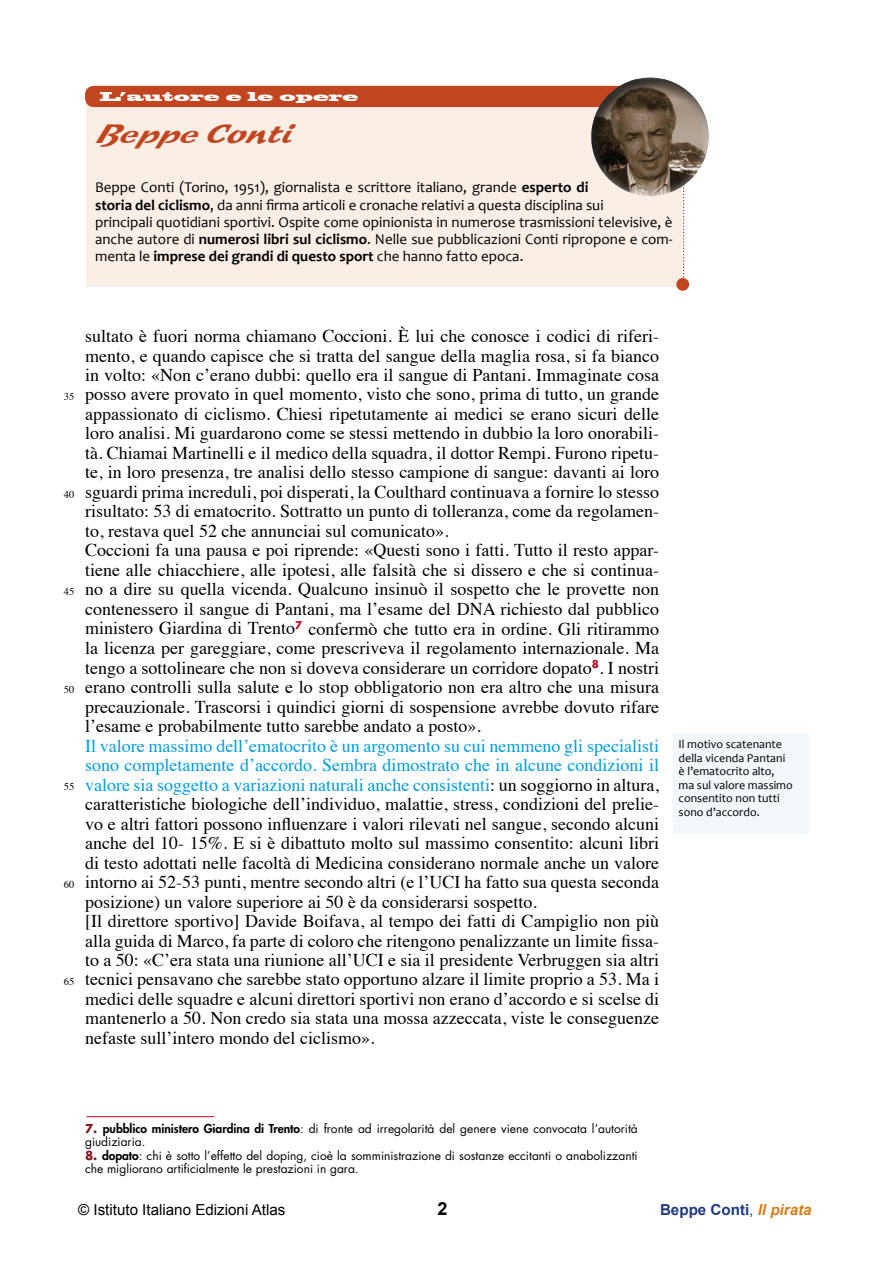
<style>
.page{position:relative;width:893px;height:1263px;background:#fff}
.page>*{position:absolute;margin:0;border:0;box-sizing:border-box;transform-origin:0 0}
.t1{font:italic 27px "Sprint";color:#c14620}
.t2{font:18px/19.5px "Times";color:#000}
.t3{font:700 18px "Arial";color:#000}
.t4{font:15.15px "Arial";color:#000}
.t5{font:700 15.15px "Arial";color:#203a7f}
.t6{font:15px/17.2px "Candara";color:#000}
.t7{font:12px/13.5px "Futura";color:#000}
.t8{font:12px/13.5px "Candara";color:#000}
.t9{font:12px "Blackoak Std";color:#fff}
.t10{font:10.5px "Times";color:#000}
.s1{font-weight:700}
.s2{color:#009cdd}
.s3{font-weight:700;color:#86141c}
.s4{font-weight:800}
.s5{font-weight:400}
.s6{font-style:italic;color:#d57e1c}
</style>
<div class="page">
<div style="left:91px;top:95px;width:586px;height:188px;background:#f9eee5"></div>
<div style="left:86px;top:90px;width:596px;height:197px;border:9px solid #f9eee5"></div>
<div style="left:85px;top:86px;width:597px;height:21px;background:#c14620;border-radius:9px"></div>
<div style="left:676px;top:278px;width:13px;height:13px;background:#c14620;border-radius:50%"></div>
<svg style="left:683px;top:197px;width:2px;height:82px"></svg>
<div style="left:590px;top:76px;width:121px;height:121px;background:#000;opacity:.75"></div>
<hr style="left:87px;top:1116px;width:127px;height:1px;background:#af1023">
<div style="left:676px;top:736px;width:130px;height:95px;background:#f2f7fb"></div>
<div style="left:673px;top:733px;width:136px;height:101px;border:6px solid #f2f7fb"></div>
<p class="t9" style="left:100px;top:89px;width:260px">L’autore e le opere</p>
<h1 class="t1" style="left:94px;top:117px;width:209px">BeppeConti</h1>
<p class="t6" style="left:95px;top:179px;width:579px">Beppe Conti (Torino, 1951), giornalista e scrittore italiano, grande <span class="s1">esperto di<br>storia del ciclismo</span>, da anni firma articoli e cronache relativi a questa disciplina sui<br>principali quotidiani sportivi. Ospite come opinionista in numerose trasmissioni televisive, è anche autore di <span class="s1">numerosi libri sul ciclismo</span>. Nelle sue pubblicazioni Conti ripropone e com&shy;menta le <span class="s1">imprese dei grandi di questo sport</span> che hanno fatto epoca.</p>
<p class="t10" style="left:64px;top:387px;width:12px">35</p>
<p class="t10" style="left:64px;top:484px;width:12px">40</p>
<p class="t10" style="left:64px;top:582px;width:12px">45</p>
<p class="t10" style="left:64px;top:679px;width:12px">50</p>
<p class="t10" style="left:64px;top:777px;width:12px">55</p>
<p class="t10" style="left:64px;top:874px;width:12px">60</p>
<p class="t10" style="left:64px;top:972px;width:12px">65</p>
<p class="t2" style="left:85px;top:325px;width:576px">sultato è fuori norma chiamano Coccioni. È lui che conosce i codici di riferi&shy;mento, e quando capisce che si tratta del sangue della maglia rosa, si fa bianco in volto: «Non c’erano dubbi: quello era il sangue di Pantani. Immaginate cosa posso avere provato in quel momento, visto che sono, prima di tutto, un grande appassionato di ciclismo. Chiesi ripetutamente ai medici se erano sicuri delle loro analisi. Mi guardarono come se stessi mettendo in dubbio la loro onorabili&shy;tà. Chiamai Martinelli e il medico della squadra, il dottor Rempi. Furono ripetu&shy;te, in loro presenza, tre analisi dello stesso campione di sangue: davanti ai loro sguardi prima increduli, poi disperati, la Coulthard continuava a fornire lo stesso risultato: 53 di ematocrito. Sottratto un punto di tolleranza, come da regolamen&shy;to, restava quel 52 che annunciai sul comunicato».<br>Coccioni fa una pausa e poi riprende: «Questi sono i fatti. Tutto il resto appar&shy;tiene alle chiacchiere, alle ipotesi, alle falsità che si dissero e che si continua&shy;no a dire su quella vicenda. Qualcuno insinuò il sospetto che le provette non contenessero il sangue di Pantani, ma l’esame del DNA richiesto dal pubblico ministero Giardina di Trento<sup>7</sup> confermò che tutto era in ordine. Gli ritirammo la licenza per gareggiare, come prescriveva il regolamento internazionale. Ma tengo a sottolineare che non si doveva considerare un corridore dopato<sup>8</sup>. I nostri erano controlli sulla salute e lo stop obbligatorio non era altro che una misura precauzionale. Trascorsi i quindici giorni di sospensione avrebbe dovuto rifare l’esame e probabilmente tutto sarebbe andato a posto».</p>
<p class="t2" style="left:85px;top:734px;width:576px"><span class="s2">Il valore massimo dell’ematocrito è un argomento su cui nemmeno gli specialisti sono completamente d’accordo. Sembra dimostrato che in alcune condizioni il valore sia soggetto a variazioni naturali anche consistenti</span>: un soggiorno in altura, caratteristiche biologiche dell’individuo, malattie, stress, condizioni del prelie&shy;vo e altri fattori possono influenzare i valori rilevati nel sangue, secondo alcuni anche del 10- 15%. E si è dibattuto molto sul massimo consentito: alcuni libri di testo adottati nelle facoltà di Medicina considerano normale anche un valore intorno ai 52-53 punti, mentre secondo altri (e l’UCI ha fatto sua questa seconda posizione) un valore superiore ai 50 è da considerarsi sospetto.<br>[Il direttore sportivo] Davide Boifava, al tempo dei fatti di Campiglio non più alla guida di Marco, fa parte di coloro che ritengono penalizzante un limite fissa&shy;to a 50: «C’era stata una riunione all’UCI e sia il presidente Verbruggen sia altri tecnici pensavano che sarebbe stato opportuno alzare il limite proprio a 53. Ma i medici delle squadre e alcuni direttori sportivi non erano d’accordo e si scelse di mantenerlo a 50. Non credo sia stata una mossa azzeccata, viste le conseguenze nefaste sull’intero mondo del ciclismo».</p>
<p class="t8" style="left:679px;top:737px;width:116px">Il motivo scatenante della vicenda Pantani è l’ematocrito alto, ma sul valore massimo consentito non tutti sono d’accordo.</p>
<p class="t7" style="left:85px;top:1121px;width:554px"><span class="s3">7.</span> <span class="s4">pubblico ministero Giardina di Trento</span>: di fronte ad irregolarità del genere viene convocata l’autorità giudiziaria.</p>
<p class="t7" style="left:85px;top:1148px;width:554px"><span class="s3">8.</span> <span class="s4">dopato</span>: chi è sotto l’effetto del doping, cioè la somministrazione di sostanze eccitanti o anabolizzanti che migliorano artificialmente le prestazioni in gara.</p>
<p class="t4" style="left:78px;top:1201px;width:209px">© Istituto Italiano Edizioni Atlas</p>
<p class="t3" style="left:437px;top:1198px;width:12px">2</p>
<p class="t5" style="left:660px;top:1201px;width:153px">Beppe Conti<span class="s5">,</span> <span class="s6">Il pirata</span></p>
</div>
